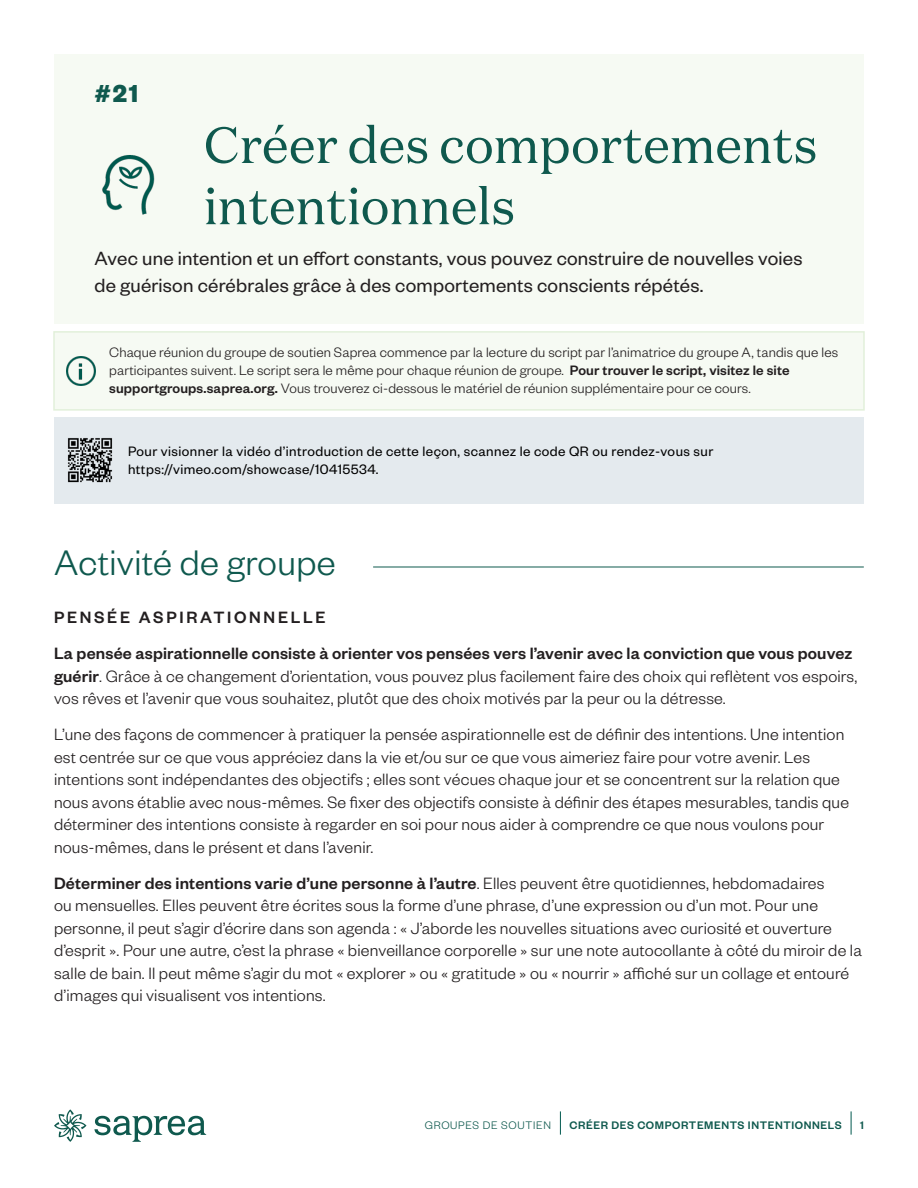
<style>
.page{position:relative;width:918px;height:1188px;background:#fff}
.page>*{position:absolute;margin:0;border:0;box-sizing:border-box;transform-origin:0 0}
.Header_Block{font:51px/61.2px "Domaine Text";letter-spacing:-.01em;color:#0f594e}
.t1{font:300 39px "Founders Grotesk";letter-spacing:.01em;color:#0f594e}
.Header_Block-2{font:700 27px "Founders Grotesk";color:#0f594e}
.Header_Block-3{font:21px/27px "Founders Grotesk";letter-spacing:.01em;color:#231f20}
.Body{font:300 18px/22.5px "Founders Grotesk";letter-spacing:.01em;color:#231f20}
.t2{font:500 18px "Founders Grotesk";letter-spacing:.15em;color:#231f20}
.Intro-Disclaimer{font:300 15px/18px "Founders Grotesk";letter-spacing:.01em;color:#231f20}
.Blue_Body{font:15px/18px "Founders Grotesk";letter-spacing:.03em;color:#000}
.t3{font:500 12px "Founders Grotesk";letter-spacing:.05em;color:#0f594e}
.t4{font:300 12px "Founders Grotesk";letter-spacing:.06em;color:#0f594e}
.s1{font-weight:500}
</style>
<div class="page">
<svg style="left:94px;top:1116px;width:112px;height:26px"></svg>
<svg style="left:54px;top:1109px;width:33px;height:33px"></svg>
<svg style="left:560px;top:1111px;width:1px;height:24px"></svg>
<svg style="left:851px;top:1111px;width:1px;height:24px"></svg>
<div style="left:54px;top:54px;width:810px;height:81px;background:#f6faf3"></div>
<div style="left:54px;top:96px;width:810px;height:166px;background:#f6faf3"></div>
<div style="left:54px;top:222px;width:810px;height:102px;background:#f6faf3"></div>
<div style="left:54px;top:332px;width:810px;height:78px;background:#f6faf3"></div>
<div style="left:53px;top:331px;width:812px;height:80px;border:2px solid #e2f0da"></div>
<div style="left:54px;top:417px;width:810px;height:87px;background:#e4eaee"></div>
<hr style="left:373px;top:567px;width:491px;height:1px;background:#0f594e">
<img style="left:102px;top:155px;width:53px;height:60px">
<img style="left:66px;top:356px;width:30px;height:30px">
<img style="left:67px;top:438px;width:46px;height:45px">
<p class="Header_Block-2" style="left:94px;top:76px;width:45px">#21</p>
<p class="Header_Block" style="left:204px;top:114px;width:616px">Créer des comportements intentionnels</p>
<p class="Header_Block-3" style="left:94px;top:243px;width:710px">Avec une intention et un effort constants, vous pouvez construire de nouvelles voies de guérison cérébrales grâce à des comportements conscients répétés.</p>
<p class="Intro-Disclaimer" style="left:109px;top:342px;width:730px">Chaque réunion du groupe de soutien Saprea commence par la lecture du script par l’animatrice du groupe A, tandis que les participantes suivent. Le script sera le même pour chaque réunion de groupe. <span class="s1">Pour trouver le script, visitez le site supportgroups.saprea.org.</span> Vous trouverez ci-dessous le matériel de réunion supplémentaire pour ce cours.</p>
<p class="Blue_Body" style="left:128px;top:441px;width:587px">Pour visionner la vidéo d’introduction de cette leçon, scannez le code QR ou rendez-vous sur https://vimeo.com/showcase/10415534.</p>
<h1 class="t1" style="left:54px;top:539px;width:283px">Activité de groupe</h1>
<h2 class="t2" style="left:54px;top:606px;width:273px">PENSÉE ASPIRATIONNELLE</h2>
<p class="Body" style="left:54px;top:641px;width:805px"><span class="s1">La pensée aspirationnelle consiste à orienter vos pensées vers l’avenir avec la conviction que vous pouvez guérir</span>. Grâce à ce changement d’orientation, vous pouvez plus facilement faire des choix qui reflètent vos espoirs, vos rêves et l’avenir que vous souhaitez, plutôt que des choix motivés par la peur ou la détresse.</p>
<p class="Body" style="left:54px;top:722px;width:797px">L’une des façons de commencer à pratiquer la pensée aspirationnelle est de définir des intentions. Une intention est centrée sur ce que vous appréciez dans la vie et/ou sur ce que vous aimeriez faire pour votre avenir. Les intentions sont indépendantes des objectifs ; elles sont vécues chaque jour et se concentrent sur la relation que nous avons établie avec nous-mêmes. Se fixer des objectifs consiste à définir des étapes mesurables, tandis que déterminer des intentions consiste à regarder en soi pour nous aider à comprendre ce que nous voulons pour nous-mêmes, dans le présent et dans l’avenir.</p>
<p class="Body" style="left:54px;top:871px;width:810px"><span class="s1">Déterminer des intentions varie d’une personne à l’autre</span>. Elles peuvent être quotidiennes, hebdomadaires<br>ou mensuelles. Elles peuvent être écrites sous la forme d’une phrase, d’une expression ou d’un mot. Pour une personne, il peut s’agir d’écrire dans son agenda : « J’aborde les nouvelles situations avec curiosité et ouverture d’esprit ». Pour une autre, c’est la phrase « bienveillance corporelle » sur une note autocollante à côté du miroir de la salle de bain. Il peut même s’agir du mot « explorer » ou « gratitude » ou « nourrir » affiché sur un collage et entouré d’images qui visualisent vos intentions.</p>
<p class="t4" style="left:425px;top:1118px;width:128px">GROUPES DE SOUTIEN</p>
<p class="t3" style="left:569px;top:1117px;width:274px">CRÉER DES COMPORTEMENTS INTENTIONNELS</p>
<p class="t3" style="left:860px;top:1117px;width:5px">1</p>
</div>
